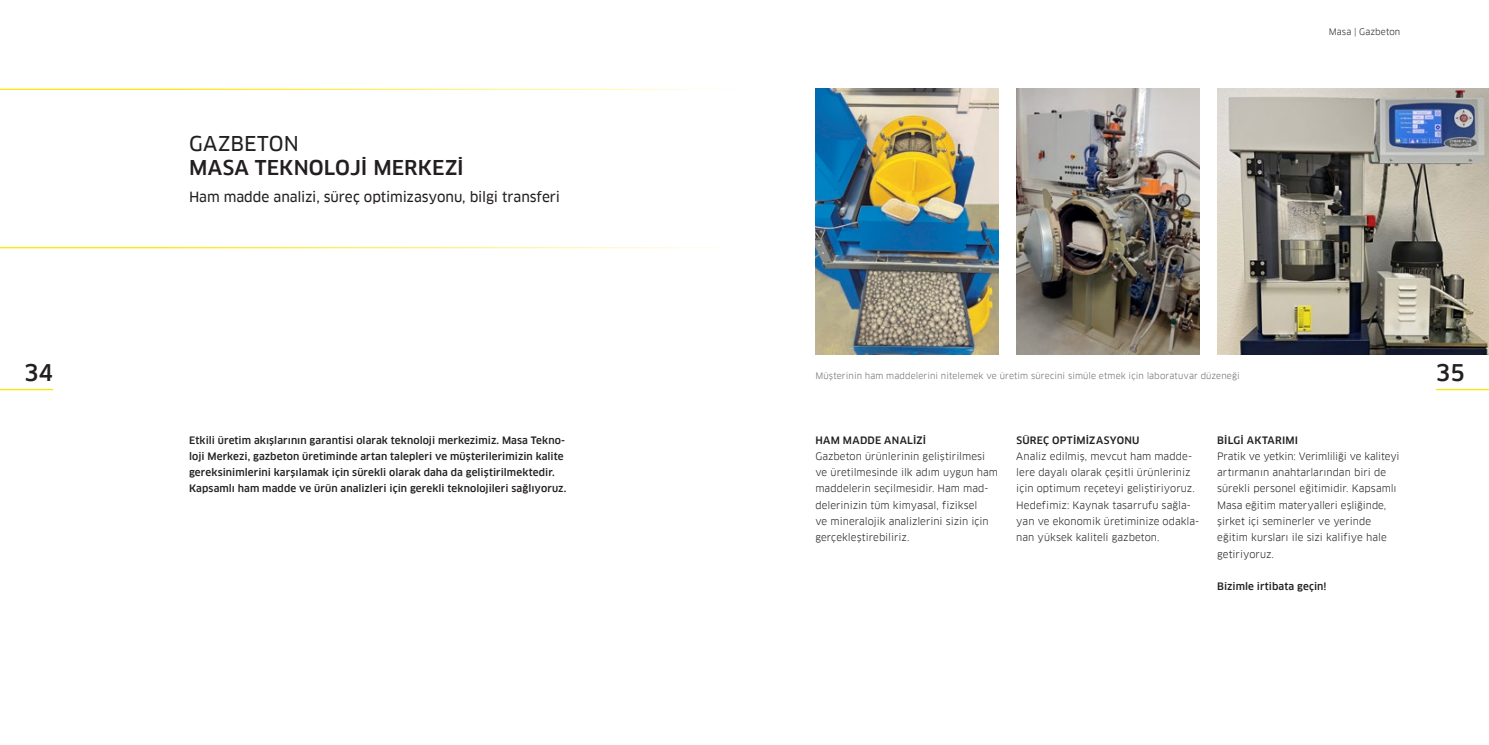
<style>
.page{position:relative;width:1489px;height:745px;background:#fff}
.page>*{position:absolute;margin:0;border:0;box-sizing:border-box;transform-origin:0 0}
.t1{font:500 22.5px "Clan Pro";color:#231f20}
.t2{font:500 20px "Clan Pro";letter-spacing:.005em;color:#231f20}
.t3{font:20px "Clan Pro News";letter-spacing:.005em;color:#231f20}
.t4{font:13.75px "Clan Pro News";letter-spacing:-.01em;color:#231f20}
.t5{font:10px/16.2px "Clan Pro";color:#231f20}
.t6{font:500 10px/16.2px "Clan Pro";letter-spacing:.01em;color:#231f20}
.t7{font:500 10px "Clan Pro";letter-spacing:.035em;color:#231f20}
.t8{font:8.75px "Clan Pro";letter-spacing:.01em;color:#6c6d70}
.t9{font:8.75px "Clan Pro";letter-spacing:.01em;color:#231f20}
</style>
<div class="page">
<img style="left:815px;top:89px;width:183px;height:265px">
<img style="left:1016px;top:89px;width:183px;height:265px">
<img style="left:1217px;top:89px;width:271px;height:265px">
<hr style="left:0;top:89px;width:744px;height:1px;background:#ffe601">
<hr style="left:0;top:247px;width:744px;height:1px;background:#ffe601">
<hr style="left:0;top:389px;width:53px;height:1px;background:#ffe601">
<hr style="left:1435px;top:389px;width:53px;height:1px;background:#ffe601">
<h2 class="t3" style="left:189px;top:131px;width:111px">GAZBETON</h2>
<h2 class="t2" style="left:189px;top:156px;width:276px">MASA TEKNOLOJI MERKEZI</h2>
<h3 class="t4" style="left:189px;top:189px;width:372px">Ham madde analizi, süreç optimizasyonu, bilgi transferi</h3>
<p class="t9" style="left:1328px;top:27px;width:73px">Masa | Gazbeton</p>
<h1 class="t1" style="left:24px;top:359px;width:31px">34</h1>
<h1 class="t1" style="left:1435px;top:359px;width:31px">35</h1>
<p class="t8" style="left:815px;top:370px;width:426px">Müşterinin ham maddelerini nitelemek ve üretim sürecini simüle etmek için laboratuvar düzeneği</p>
<p class="t6" style="left:189px;top:431px;width:379px">Etkili üretim akışlarının garantisi olarak teknoloji merkezimiz. Masa Tekno&shy;loji Merkezi, gazbeton üretiminde artan talepleri ve müşterilerimizin kalite gereksinimlerini karşılamak için sürekli olarak daha da geliştirilmektedir.<br>Kapsamlı ham madde ve ürün analizleri için gerekli teknolojileri sağlıyoruz.</p>
<p class="t7" style="left:815px;top:434px;width:112px">HAM MADDE ANALIZI</p>
<p class="t5" style="left:815px;top:448px;width:184px">Gazbeton ürünlerinin geliştirilmesi ve üretilmesinde ilk adım uygun ham maddelerin seçilmesidir. Ham mad&shy;delerinizin tüm kimyasal, fiziksel<br>ve mineralojik analizlerini sizin için gerçekleştirebiliriz.</p>
<p class="t6" style="left:1016px;top:431px;width:125px">SÜREÇ OPTIMIZASYONU</p>
<p class="t5" style="left:1016px;top:448px;width:185px">Analiz edilmiş, mevcut ham madde&shy;lere dayalı olarak çeşitli ürünleriniz için optimum reçeteyi geliştiriyoruz.<br>Hedefimiz: Kaynak tasarrufu sağla&shy;yan ve ekonomik üretiminize odakla&shy;nan yüksek kaliteli gazbeton.</p>
<p class="t6" style="left:1217px;top:431px;width:82px">BILGI AKTARIMI</p>
<p class="t5" style="left:1217px;top:448px;width:184px">Pratik ve yetkin: Verimliliği ve kaliteyi artırmanın anahtarlarından biri de sürekli personel eğitimidir. Kapsamlı Masa eğitim materyalleri eşliğinde, şirket içi seminerler ve yerinde eğitim kursları ile sizi kalifiye hale getiriyoruz.</p>
<p class="t6" style="left:1217px;top:578px;width:111px">Bizimle irtibata geçin!</p>
</div>
